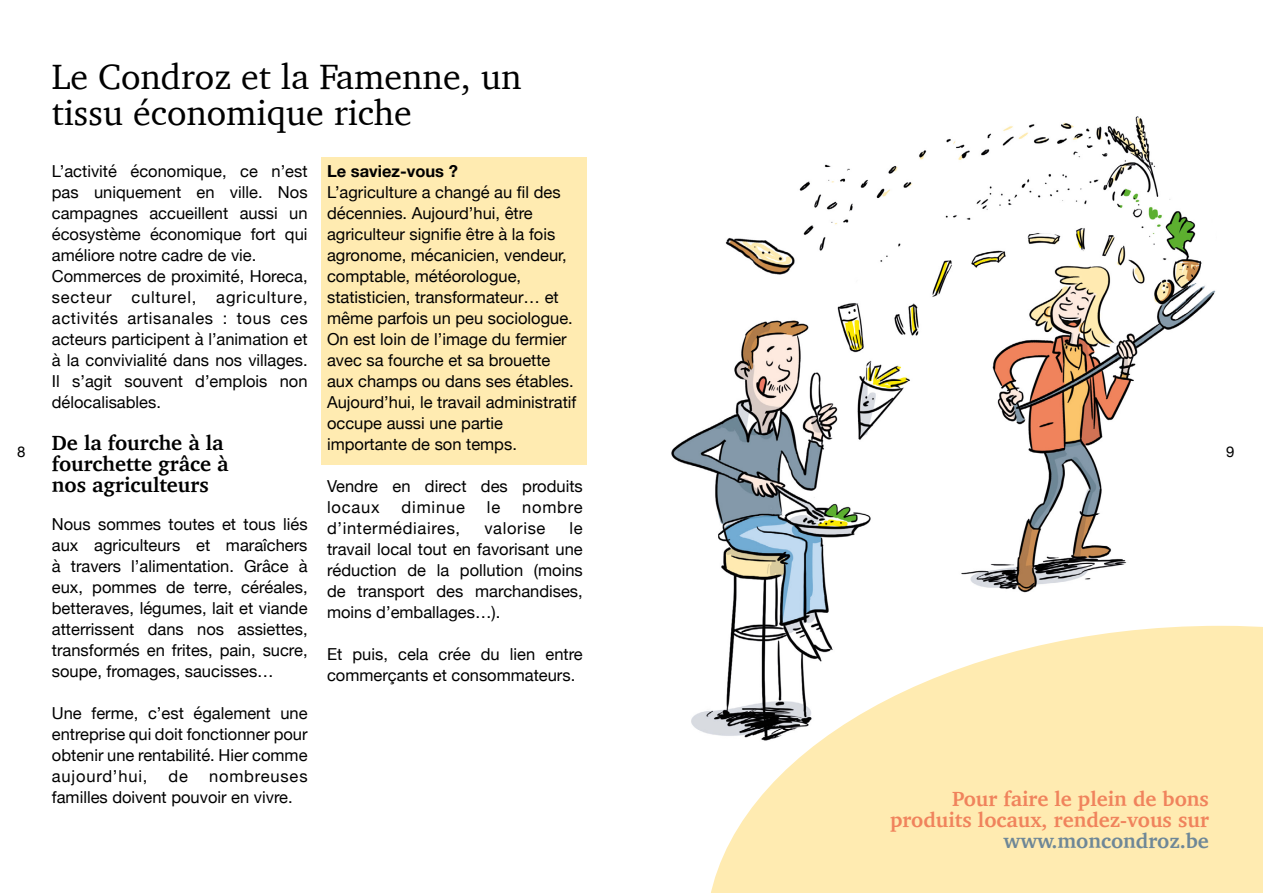
<style>
.page{position:relative;width:1263px;height:893px;background:#fff}
.page>*{position:absolute;margin:0;border:0;box-sizing:border-box;transform-origin:0 0}
.t1{font:36px/36px "Charter";color:#000}
.t2{font:700 21px/21px "Charter";color:#f0835c;text-align:right}
.t3{font:700 21px/21px "Charter";color:#000}
.t4{font:700 21px "Charter";color:#6e8797}
.t5{font:16.5px/21px "Helvetica Neue";color:#000}
.t6{font:16.5px "Helvetica Neue";letter-spacing:.04em;color:#000}
.t7{font:700 16.5px "Helvetica Neue";color:#000}
.t8{font:16.5px "Helvetica Neue";letter-spacing:.05em;color:#000}
.t9{font:15px "Helvetica Neue";color:#000}
</style>
<div class="page">
<div style="left:321px;top:157px;width:266px;height:308px;background:#ffebb1"></div>
<img style="left:671px;top:116px;width:546px;height:617px">
<svg style="left:706px;top:626px;width:557px;height:267px;fill:#ffebb1"></svg>
<h1 class="t1" style="left:52px;top:59px;width:471px">Le Condroz et la Famenne, un tissu économique riche</h1>
<p class="t5" style="left:52px;top:162px;width:257px">L’activité économique, ce n’est pas uniquement en ville. Nos campagnes accueillent aussi un écosystème économique fort qui améliore notre cadre de vie.<br>Commerces de proximité, Horeca, secteur culturel, agriculture, activités artisanales : tous ces acteurs participent à l’animation et à la convivialité dans nos villages.<br>Il s’agit souvent d’emplois non délocalisables.</p>
<p class="t3" style="left:52px;top:432px;width:178px">De la fourche à la fourchette grâce à nos agriculteurs</p>
<p class="t5" style="left:52px;top:514px;width:257px;text-align:justify">Nous sommes toutes et tous liés aux agriculteurs et maraîchers à travers l’alimentation. Grâce à eux, pommes de terre, céréales, betteraves, légumes, lait et viande atterrissent dans nos assiettes, transformés en frites, pain, sucre, soupe, fromages, saucisses…</p>
<p class="t5" style="left:52px;top:703px;width:257px;text-align:justify">Une ferme, c’est également une entreprise qui doit fonctionner pour obtenir une rentabilité. Hier comme aujourd’hui,</p>
<p class="t7" style="left:327px;top:158px;width:132px">Le saviez-vous ?</p>
<p class="t5" style="left:327px;top:183px;width:251px">L’agriculture a changé au fil des décennies. Aujourd’hui, être agriculteur signifie être à la fois agronome, mécanicien, vendeur, comptable, météorologue, statisticien, transformateur… et même parfois un peu sociologue.<br>On est loin de l’image du fermier avec sa fourche et sa brouette aux champs ou dans ses étables.<br>Aujourd’hui, le travail administratif occupe aussi une partie importante de son temps.</p>
<p class="t5" style="left:327px;top:477px;width:257px">Vendre en direct des produits locaux</p>
<p class="t9" style="left:17px;top:440px;width:10px">8</p>
<p class="t9" style="left:1226px;top:440px;width:10px">9</p>
<p class="t8" style="left:402px;top:495px;width:65px">diminue</p>
<p class="t5" style="left:487px;top:498px;width:15px">le</p>
<p class="t5" style="left:522px;top:498px;width:62px">nombre</p>
<p class="t6" style="left:327px;top:516px;width:135px">d’intermédiaires,</p>
<p class="t6" style="left:484px;top:516px;width:63px">valorise</p>
<p class="t5" style="left:327px;top:519px;width:257px;text-align:justify;text-indent:243px">le travail local tout en favorisant une réduction de la pollution (moins de transport des marchandises, moins d’emballages…).</p>
<p class="t5" style="left:327px;top:645px;width:257px">Et puis, cela crée du lien entre commerçants et consommateurs.</p>
<p class="t5" style="left:52px;top:766px;width:257px;text-indent:157px">nombreuses familles doivent pouvoir en vivre.</p>
<p class="t5" style="left:169px;top:766px;width:21px">de</p>
<p class="t2" style="left:890px;top:788px;width:320px">Pour faire le plein de bons produits locaux, rendez-vous sur</p>
<p class="t4" style="left:1003px;top:822px;width:207px">www.moncondroz.be</p>
</div>
